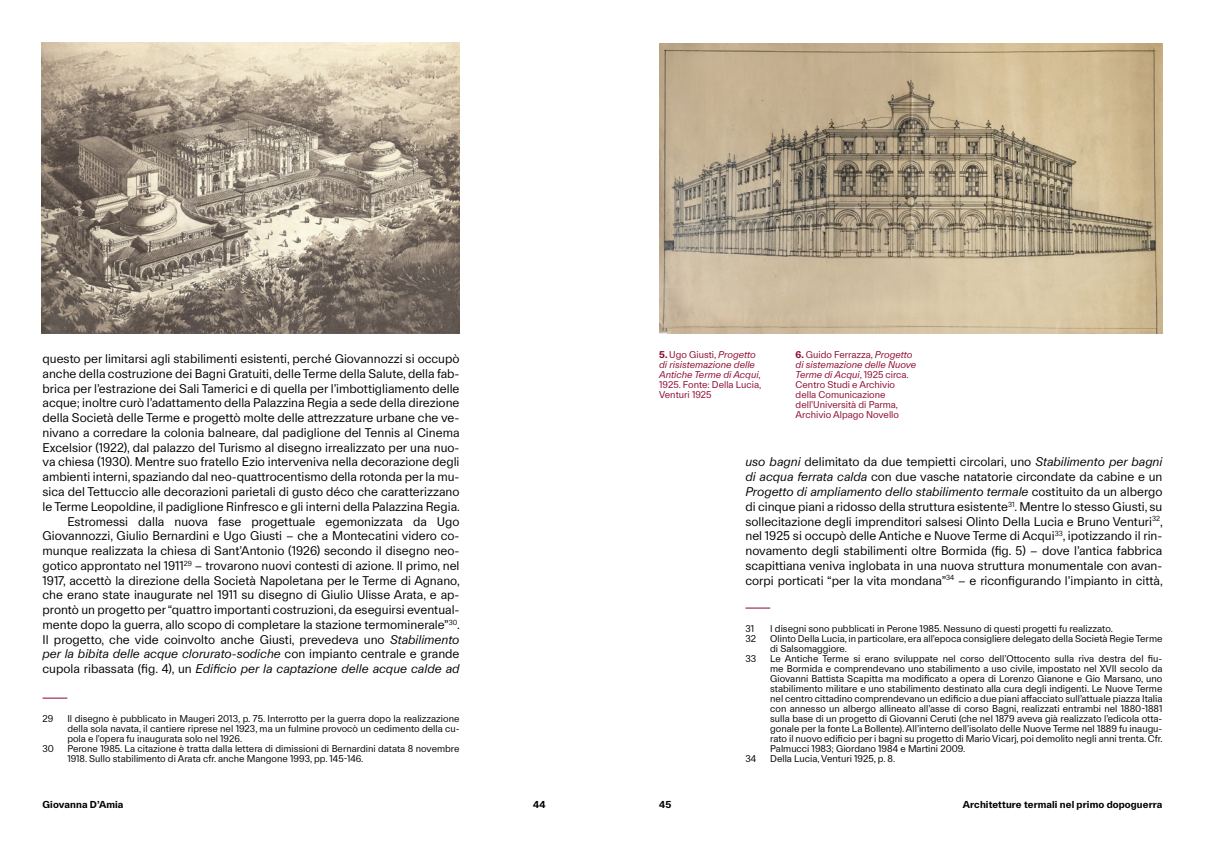
<style>
.page{position:relative;width:1205px;height:851px;background:#fff}
.page>*{position:absolute;margin:0;border:0;box-sizing:border-box;transform-origin:0 0}
.t1{font:12.5px/14.8px "FT Kunst Grotesk";color:#000;text-align:right}
.t2{font:700 10px "FT Kunst Grotesk";letter-spacing:.01em;color:#000}
.t3{font:9.75px/10px "FT Kunst Grotesk";color:#000;text-align:justify}
.t4{font:9.75px/10px "FT Kunst Grotesk";color:#8c072f}
.t5{font:italic 9.75px/10px "FT Kunst Grotesk";color:#8c072f}
.s1{font-style:italic}
.s2{font-weight:700;font-style:normal}
.s3{font-style:normal}
.s4{font-weight:700}
</style>
<div class="page">
<svg style="left:43px;top:697px;width:24px;height:1px"></svg>
<img style="left:42px;top:43px;width:417px;height:290px">
<img style="left:659px;top:43px;width:503px;height:290px">
<svg style="left:745px;top:607px;width:25px;height:1px"></svg>
<p class="t1" style="left:43px;top:351px;width:419px">questo per limitarsi agli stabilimenti esistenti, perché Giovannozzi si occupò anche della costruzione dei Bagni Gratuiti, delle Terme della Salute, della fab&shy;brica per l’estrazione dei Sali Tamerici e di quella per l’imbottigliamento delle acque; inoltre curò l’adattamento della Palazzina Regia a sede della direzione della Società delle Terme e progettò molte delle attrezzature urbane che ve&shy;nivano a corredare la colonia balneare, dal padiglione del Tennis al Cinema Excelsior (1922), dal palazzo del Turismo al disegno irrealizzato per una nuo&shy;va chiesa (1930). Mentre suo fratello Ezio interveniva nella decorazione degli ambienti interni, spaziando dal neo-quattrocentismo della rotonda per la mu&shy;sica del Tettuccio alle decorazioni parietali di gusto déco che caratterizzano le Terme Leopoldine, il padiglione Rinfresco e gli interni della Palazzina Regia.<br>Estromessi dalla nuova fase progettuale egemonizzata da Ugo Giovannozzi, Giulio Bernardini e Ugo Giusti – che a Montecatini videro co&shy;munque realizzata la chiesa di Sant’Antonio (1926) secondo il disegno neo&shy;gotico approntato nel 1911<sup>29</sup> – trovarono nuovi contesti di azione. Il primo, nel 1917, accettò la direzione della Società Napoletana per le Terme di Agnano, che erano state inaugurate nel 1911 su disegno di Giulio Ulisse Arata, e ap&shy;prontò un progetto per “quattro importanti costruzioni, da eseguirsi eventual&shy;mente dopo la guerra, allo scopo di completare la stazione termominerale”<sup>30</sup>.<br>Il progetto, che vide coinvolto anche Giusti, prevedeva uno <span class="s1">Stabilimento per la bibita delle acque clorurato-sodiche</span> con impianto centrale e grande cupola ribassata (fig. 4), un <span class="s1">Edificio per la captazione delle acque calde ad</span></p>
<p class="t3" style="left:43px;top:713px;width:12px">29</p>
<p class="t3" style="left:67px;top:713px;width:394px">Il disegno è pubblicato in Maugeri 2013, p. 75. Interrotto per la guerra dopo la realizzazione della sola navata, il cantiere riprese nel 1923, ma un fulmine provocò un cedimento della cu&shy;pola e l’opera fu inaugurata solo nel 1926.</p>
<p class="t3" style="left:43px;top:743px;width:13px">30</p>
<p class="t3" style="left:67px;top:743px;width:394px">Perone 1985. La citazione è tratta dalla lettera di dimissioni di Bernardini datata 8 novembre<br>1918. Sullo stabilimento di Arata cfr. anche Mangone 1993, pp. 145-146.</p>
<p class="t5" style="left:659px;top:349px;width:104px"><span class="s2">5.</span> <span class="s3">Ugo Giusti,</span> Progetto di risistemazione delle<br>Antiche Terme di Acqui<span class="s3">,<br>1925. Fonte: Della Lucia,<br>Venturi 1925</span></p>
<p class="t4" style="left:795px;top:349px;width:122px"><span class="s4">6.</span> Guido Ferrazza, <span class="s1">Progetto di sistemazione delle Nuove<br>Terme di Acqui</span>, 1925 circa.<br>Centro Studi e Archivio della Comunicazione dell’Università di Parma,<br>Archivio Alpago Novello</p>
<p class="t1" style="left:745px;top:454px;width:419px;text-align:justify"><span class="s1">uso bagni</span> delimitato da due tempietti circolari, uno <span class="s1">Stabilimento per bagni di acqua ferrata calda</span> con due vasche natatorie circondate da cabine e un <span class="s1">Progetto di ampliamento dello stabilimento termale</span> costituito da un albergo di cinque piani a ridosso della struttura esistente<sup>31</sup>. Mentre lo stesso Giusti, su sollecitazione degli imprenditori salsesi Olinto Della Lucia e Bruno Venturi<sup>32</sup>, nel 1925 si occupò delle Antiche e Nuove Terme di Acqui<sup>33</sup>, ipotizzando il rin&shy;novamento degli stabilimenti oltre Bormida (fig. 5) – dove l’antica fabbrica scapittiana veniva inglobata in una nuova struttura monumentale con avan&shy;corpi porticati “per la vita mondana”<sup>34</sup> – e riconfigurando l’impianto in città,</p>
<p class="t3" style="left:745px;top:623px;width:10px">31</p>
<p class="t3" style="left:770px;top:623px;width:344px">I disegni sono pubblicati in Perone 1985. Nessuno di questi progetti fu realizzato.</p>
<p class="t3" style="left:745px;top:633px;width:12px">32</p>
<p class="t3" style="left:770px;top:633px;width:394px">Olinto Della Lucia, in particolare, era all’epoca consigliere delegato della Società Regie Terme di Salsomaggiore.</p>
<p class="t3" style="left:745px;top:653px;width:12px">33</p>
<p class="t3" style="left:770px;top:653px;width:394px">Le Antiche Terme si erano sviluppate nel corso dell’Ottocento sulla riva destra del fiu&shy;me Bormida e comprendevano uno stabilimento a uso civile, impostato nel XVII secolo da Giovanni Battista Scapitta ma modificato a opera di Lorenzo Gianone e Gio Marsano, uno stabilimento militare e uno stabilimento destinato alla cura degli indigenti. Le Nuove Terme nel centro cittadino comprendevano un edificio a due piani affacciato sull’attuale piazza Italia con annesso un albergo allineato all’asse di corso Bagni, realizzati entrambi nel 1880-1881 sulla base di un progetto di Giovanni Ceruti (che nel 1879 aveva già realizzato l’edicola otta&shy;gonale per la fonte La Bollente). All’interno dell’isolato delle Nuove Terme nel 1889 fu inaugu&shy;rato il nuovo edificio per i bagni su progetto di Mario Vicarj, poi demolito negli anni trenta. Cfr.<br>Palmucci 1983; Giordano 1984 e Martini 2009.</p>
<p class="t3" style="left:745px;top:753px;width:12px">34</p>
<p class="t3" style="left:770px;top:753px;width:126px">Della Lucia, Venturi 1925, p. 8.</p>
<p class="t2" style="left:43px;top:797px;width:82px">Giovanna D’Amia</p>
<p class="t2" style="left:533px;top:797px;width:14px">44</p>
<p class="t2" style="left:659px;top:797px;width:14px">45</p>
<p class="t2" style="left:963px;top:797px;width:201px">Architetture termali nel primo dopoguerra</p>
</div>
